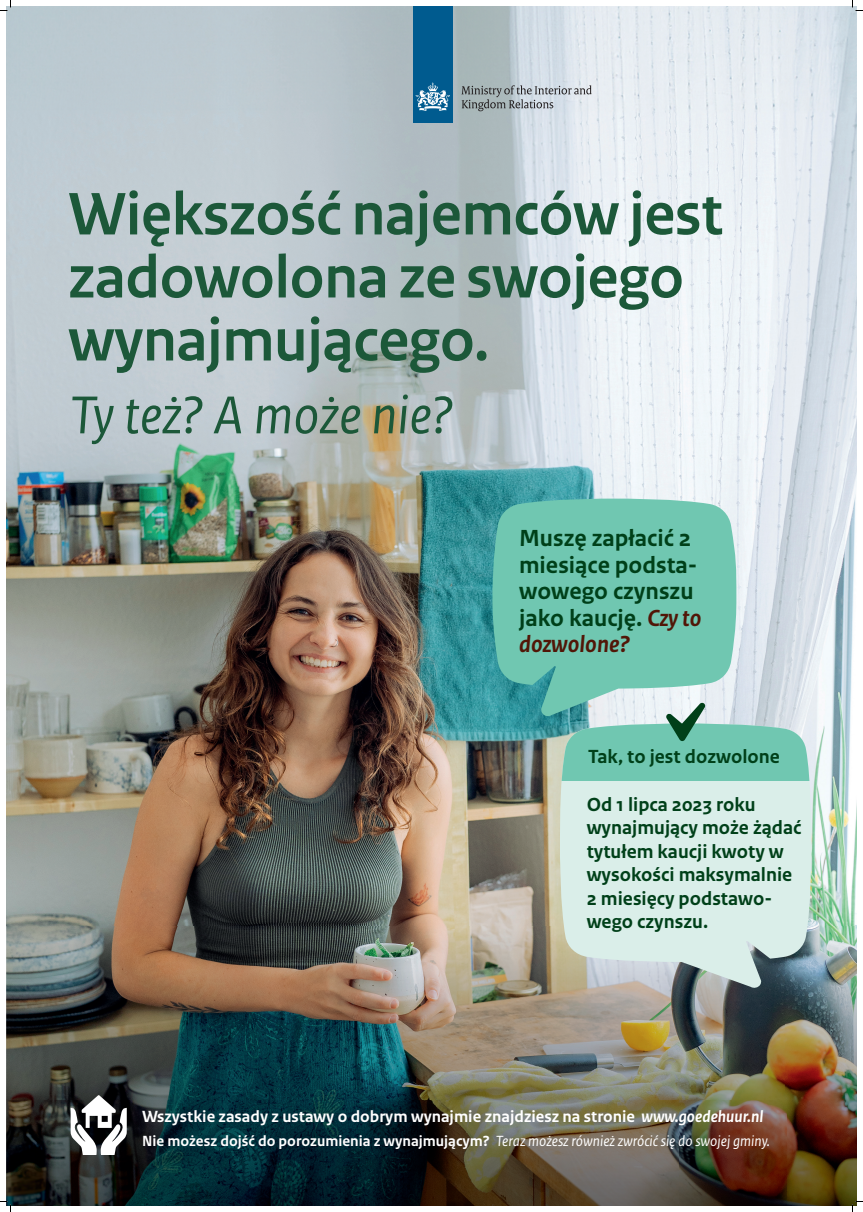
<style>
.page{position:relative;width:863px;height:1212px;background:#fff}
.page>*{position:absolute;margin:0;border:0;box-sizing:border-box;transform-origin:0 0}
.t1{font:700 63px/63px "Rijksoverheid Sans Heading";color:#1c5839}
.t2{font:italic 56px "Rijksoverheid Sans Text";color:#1c5839}
.t3{font:700 24.5px/26.4px "Rijksoverheid Sans Text";color:#004019}
.t4{font:700 20px/23.5px "Rijksoverheid Sans Text";color:#004019}
.t5{font:700 17px "Rijksoverheid Sans Text";color:#fff}
.t6{font:700 15.5px "Rijksoverheid Sans Text";color:#fff}
.s1{font-style:italic;color:#511607}
.s2{font-style:italic}
.s3{font-weight:400;font-style:italic}
</style>
<div class="page">
<img style="left:7px;top:6px;width:850px;height:920px">
<img style="left:6px;top:926px;width:851px;height:279px">
<svg style="left:71px;top:1095px;width:56px;height:60px"></svg>
<div style="left:413px;top:6px;width:40px;height:116px;background:#005b8f"></div>
<svg style="left:416px;top:82px;width:34px;height:29px"></svg>
<svg style="left:461px;top:85px;width:131px;height:26px;background:#abb3b9"></svg>
<svg style="left:492px;top:498px;width:244px;height:219px;background:#76c7b5"></svg>
<svg style="left:560px;top:781px;width:251px;height:207px;background:#d0e3de"></svg>
<div style="left:560px;top:723px;width:251px;height:58px;background:#70c7b1"></div>
<svg style="left:666px;top:702px;width:39px;height:39px"></svg>
<svg style="left:0;top:0;width:11px;height:11px"></svg>
<svg style="left:0;top:1201px;width:11px;height:11px"></svg>
<svg style="left:852px;top:0;width:11px;height:11px"></svg>
<svg style="left:852px;top:1201px;width:11px;height:11px"></svg>
<h1 class="t1" style="left:69px;top:184px;width:656px">Większość najemców jest zadowolona ze swojego wynajmującego.</h1>
<h2 class="t2" style="left:71px;top:384px;width:385px">Ty też? A może nie?</h2>
<p class="t3" style="left:519px;top:525px;width:184px">Muszę zapłacić 2 miesiące podsta&shy;wowego czynszu jako kaucję. <span class="s1">Czy to dozwolone?</span></p>
<p class="t4" style="left:588px;top:745px;width:193px">Tak, to jest dozwolone</p>
<p class="t4" style="left:587px;top:792px;width:216px">Od 1 lipca 2023 roku wynaj mujący może żądać tytułem kaucji kwoty w wysokości maksymalnie<br>2 miesięcy podstawo&shy;wego czynszu.</p>
<p class="t5" style="left:142px;top:1107px;width:623px">Wszystkie zasady z ustawy o dobrym wynajmie znajdziesz na stronie <span class="s2">www.goedehuur.nl</span></p>
<p class="t6" style="left:142px;top:1131px;width:629px">Nie możesz dojść do porozumienia z wynajmującym? <span class="s3">Teraz możesz również zwrócić się do swojej gminy.</span></p>
</div>
